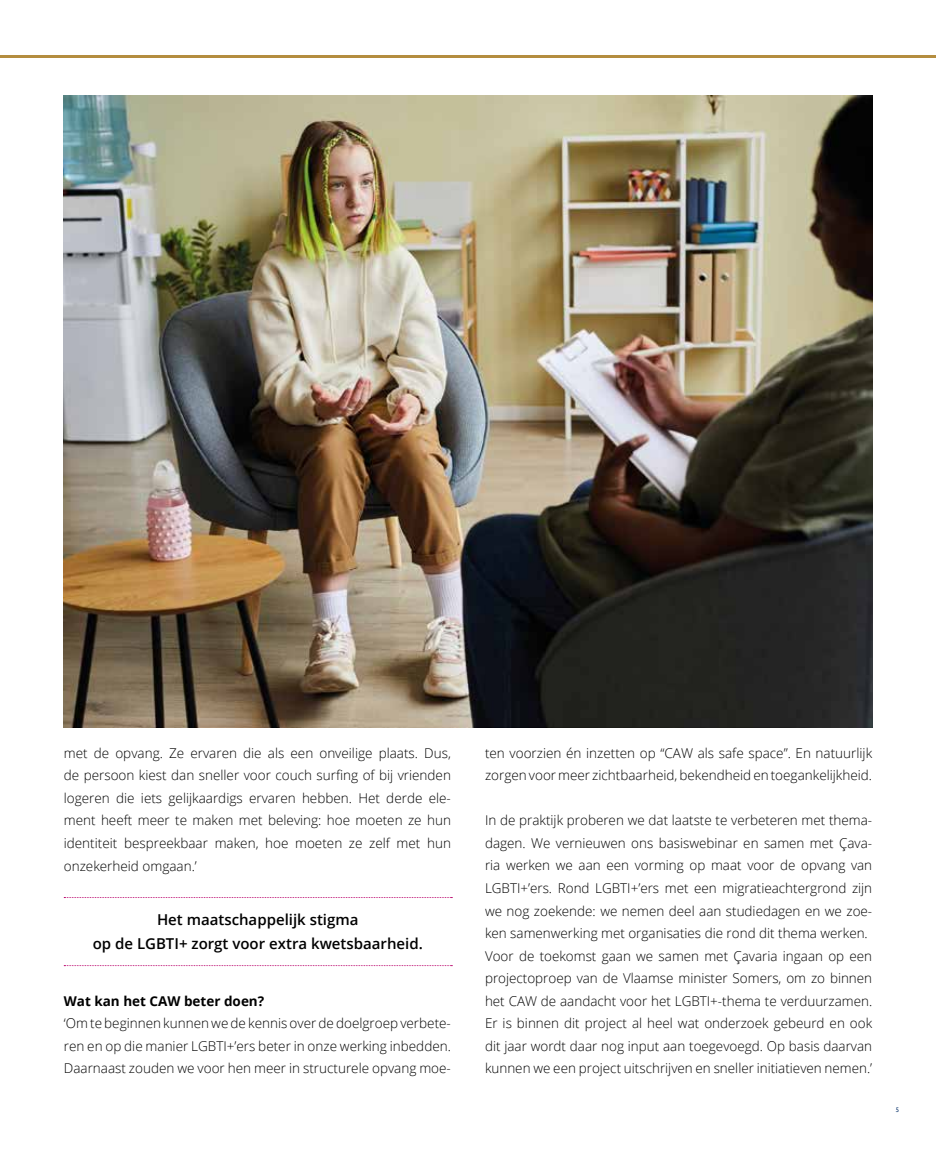
<style>
.page{position:relative;width:936px;height:1149px;background:#fff}
.page>*{position:absolute;margin:0;border:0;box-sizing:border-box;transform-origin:0 0}
.t1{font:600 15px/24px "Open Sans";color:#000;text-align:center}
.t2{font:300 13.5px/22.5px "Open Sans";color:#000;text-align:justify}
.t3{font:700 13.5px "Open Sans";color:#000}
.t4{font:6.6px "Gill Sans";color:#1b4175}
</style>
<div class="page">
<img style="left:64px;top:96px;width:808px;height:631px">
<hr style="left:0;top:55px;width:935px;height:2px;background:#b48d3f">
<p class="t2" style="left:64px;top:741px;width:388px">met de opvang. Ze ervaren die als een onveilige plaats. Dus, de persoon kiest dan sneller voor couch surfing of bij vrienden logeren die iets gelijkaardigs ervaren hebben. Het derde ele&shy;ment heeft meer te maken met beleving: hoe moeten ze hun identiteit bespreekbaar maken, hoe moeten ze zelf met hun onzekerheid omgaan.’</p>
<p class="t1" style="left:93px;top:907px;width:331px">Het maatschappelijk stigma<br>op de LGBTI+ zorgt voor extra kwetsbaarheid.</p>
<p class="t3" style="left:64px;top:990px;width:202px">Wat kan het CAW beter doen?</p>
<p class="t2" style="left:64px;top:1011px;width:388px">‘Om te beginnen kunnen we de kennis over de doelgroep verbete&shy;ren en op die manier LGBTI+’ers beter in onze werking inbedden.<br>Daarnaast zouden we voor hen meer in structurele opvang moe-</p>
<p class="t2" style="left:485px;top:741px;width:388px">ten voorzien én inzetten op “CAW als safe space”. En natuurlijk zorgen voor meer zichtbaarheid, bekendheid en toegankelijkheid.</p>
<p class="t2" style="left:485px;top:808px;width:389px;text-align:left">In de praktijk proberen we dat laatste te verbeteren met thema&shy;dagen. We vernieuwen ons basiswebinar en samen met Çava&shy;ria werken we aan een vorming op maat voor de opvang van LGBTI+’ers. Rond LGBTI+’ers met een migratieachtergrond zijn we nog zoekende: we nemen deel aan studiedagen en we zoe&shy;ken samenwerking met organisaties die rond dit thema werken.<br>Voor de toekomst gaan we samen met Çavaria ingaan op een projectoproep van de Vlaamse minister Somers, om zo binnen het CAW de aandacht voor het LGBTI+-thema te verduurzamen.<br>Er is binnen dit project al heel wat onderzoek gebeurd en ook dit jaar wordt daar nog input aan toegevoegd. Op basis daarvan kunnen we een project uitschrijven en sneller initiatieven nemen.’</p>
<p class="t4" style="left:895px;top:1105px;width:5px">5</p>
</div>
